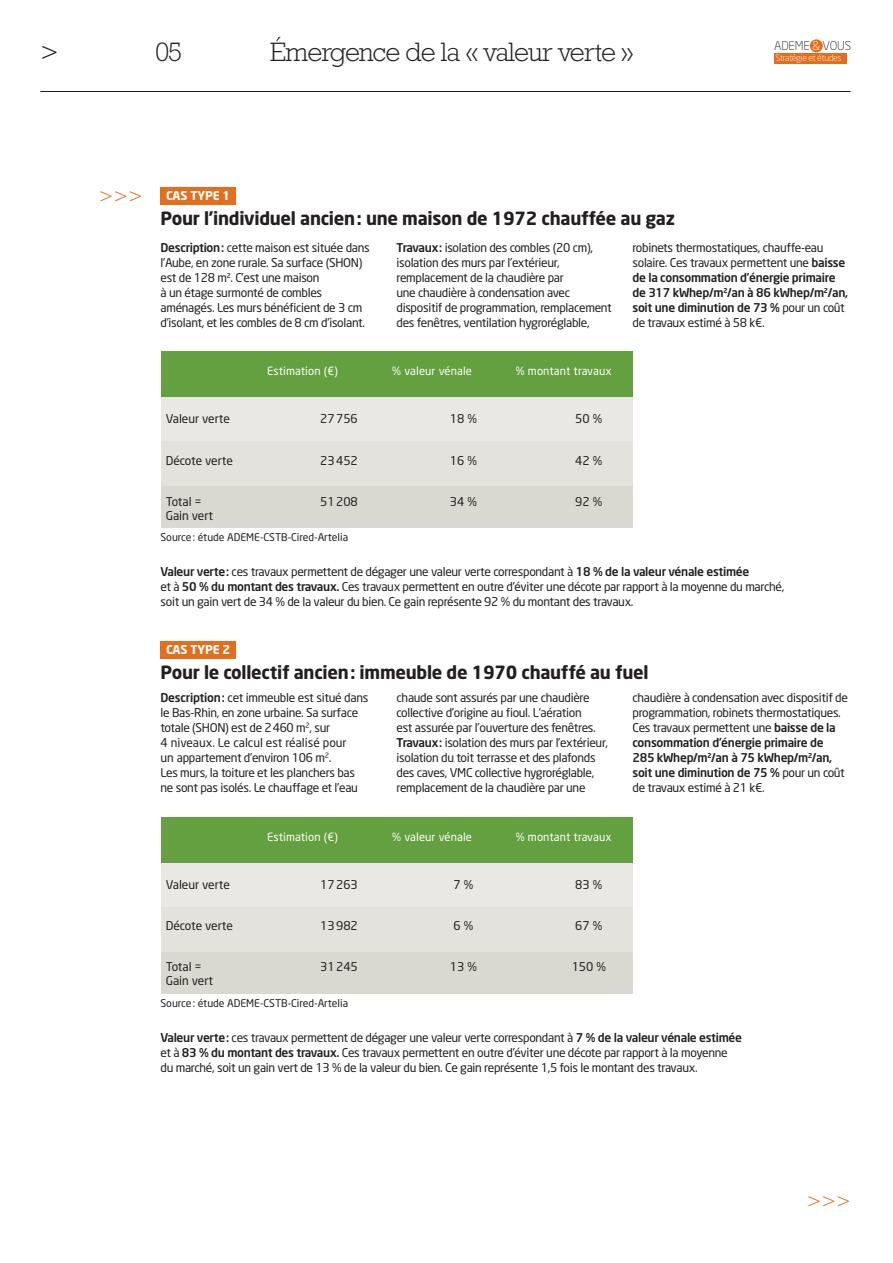
<style>
.page{position:relative;width:893px;height:1263px;background:#fff}
.page>*{position:absolute;margin:0;border:0;box-sizing:border-box;transform-origin:0 0}
.t1{font:300 27px "Rockwell";letter-spacing:-.03em;color:#231f20}
.t2{font:300 21px "Rockwell";color:#e36f1e}
.t3{font:700 18px "Neo Sans";letter-spacing:-.015em;color:#231f20}
.t4{font:12px/15px "Neo Sans";letter-spacing:-.025em;color:#231f20}
.t5{font:12px "Neo Sans";color:#231f20}
.t6{font:700 12px "Neo Sans";letter-spacing:-.01em;color:#fff}
.t7{font:300 12px "Neo Sans";letter-spacing:-.01em;color:#231f20}
.t8{font:11.25px "Neo Sans";letter-spacing:.01em;color:#fff}
.t9{font:10.5px "Neo Sans";color:#231f20}
.t10{font:300 9px "Neo Sans";letter-spacing:-.03em;color:#fff}
.s1{color:#fff}
.s2{font-weight:500}
</style>
<div class="page">
<div style="left:161px;top:486px;width:471px;height:42px;background:#dad9d1"></div>
<div style="left:810px;top:39px;width:13px;height:13px;background:#e36f1e;border-radius:50%"></div>
<div style="left:774px;top:53px;width:73px;height:11px;background:#e36f1e"></div>
<hr style="left:40px;top:91px;width:810px;height:1px;background:#231f20">
<div style="left:161px;top:187px;width:75px;height:17px;background:#e36f1e"></div>
<div style="left:161px;top:641px;width:75px;height:17px;background:#e36f1e"></div>
<div style="left:161px;top:396px;width:471px;height:87px;background:#eae8e4"></div>
<div style="left:161px;top:351px;width:471px;height:46px;background:#649f40"></div>
<div style="left:161px;top:441px;width:471px;height:45px;background:#e4e2dd"></div>
<div style="left:161px;top:952px;width:471px;height:42px;background:#dad9d1"></div>
<div style="left:161px;top:862px;width:471px;height:87px;background:#eae8e4"></div>
<div style="left:161px;top:817px;width:471px;height:46px;background:#649f40"></div>
<div style="left:161px;top:907px;width:471px;height:45px;background:#e4e2dd"></div>
<h1 class="t1" style="left:40px;top:43px;width:20px">&gt;</h1>
<h1 class="t1" style="left:155px;top:43px;width:29px">05</h1>
<h1 class="t1" style="left:270px;top:43px;width:365px">Émergence de la « valeur verte »</h1>
<p class="t7" style="left:774px;top:41px;width:78px">ADEME <span class="s1">&amp;</span> VOUS</p>
<p class="t10" style="left:776px;top:55px;width:67px">Stratégie et études</p>
<h2 class="t2" style="left:99px;top:189px;width:45px">&gt; &gt; &gt;</h2>
<p class="t6" style="left:166px;top:191px;width:66px">CAS TYPE 1</p>
<h3 class="t3" style="left:161px;top:211px;width:516px">Pour l’individuel ancien: une maison de 1972 chauffée au gaz</h3>
<p class="t4" style="left:161px;top:241px;width:211px"><span class="s2">Description:</span> cette maison est située dans l’Aube, en zone rurale. Sa surface (SHON) est de 128 m². C’est une maison<br>à un étage surmonté de combles aménagés. Les murs bénéficient de 3 cm d’isolant, et les combles de 8 cm d’isolant.</p>
<p class="t4" style="left:396px;top:241px;width:217px"><span class="s2">Travaux:</span> isolation des combles (20 cm), isolation des murs par l’extérieur, remplacement de la chaudière par<br>une chaudière à condensation avec dispositif de programmation, remplacement des fenêtres, ventilation hygroréglable,</p>
<p class="t4" style="left:632px;top:241px;width:217px">robinets thermostatiques, chauffe-eau solaire. Ces travaux permettent une <span class="s2">baisse de la consommation d’énergie primaire de 317 kWhep/m²/an à 86 kWhep/m²/an, soit une diminution de 73 %</span> pour un coût de travaux estimé à 58 k€.</p>
<p class="t8" style="left:267px;top:366px;width:72px">Estimation (€)</p>
<p class="t8" style="left:392px;top:366px;width:81px">% valeur vénale</p>
<p class="t8" style="left:516px;top:366px;width:97px">% montant travaux</p>
<p class="t5" style="left:166px;top:414px;width:66px">Valeur verte</p>
<p class="t4" style="left:320px;top:413px;width:39px">27 756</p>
<p class="t4" style="left:450px;top:413px;width:28px">18 %</p>
<p class="t4" style="left:575px;top:413px;width:28px">50 %</p>
<p class="t5" style="left:166px;top:456px;width:69px">Décote verte</p>
<p class="t4" style="left:320px;top:454px;width:39px">23 452</p>
<p class="t4" style="left:450px;top:454px;width:28px">16 %</p>
<p class="t4" style="left:575px;top:454px;width:28px">42 %</p>
<p class="t4" style="left:166px;top:495px;width:38px">Total =</p>
<p class="t4" style="left:320px;top:495px;width:39px">51 208</p>
<p class="t4" style="left:450px;top:495px;width:28px">34 %</p>
<p class="t4" style="left:575px;top:495px;width:28px">92 %</p>
<p class="t5" style="left:166px;top:511px;width:49px">Gain vert</p>
<p class="t9" style="left:161px;top:533px;width:189px">Source : étude ADEME-CSTB-Cired-Artelia</p>
<p class="t4" style="left:161px;top:565px;width:625px"><span class="s2">Valeur verte:</span> ces travaux permettent de dégager une valeur verte correspondant à <span class="s2">18 % de la valeur vénale estimée<br></span>et à <span class="s2">50 % du montant des travaux.</span> Ces travaux permettent en outre d’éviter une décote par rapport à la moyenne du marché, soit un gain vert de 34 % de la valeur du bien. Ce gain représente 92 % du montant des travaux.</p>
<p class="t6" style="left:166px;top:644px;width:66px">CAS TYPE 2</p>
<h3 class="t3" style="left:161px;top:665px;width:489px">Pour le collectif ancien: immeuble de 1970 chauffé au fuel</h3>
<p class="t4" style="left:161px;top:691px;width:209px"><span class="s2">Description:</span> cet immeuble est situé dans le Bas-Rhin, en zone urbaine. Sa surface totale (SHON) est de 2460 m<sup>2</sup>, sur<br>4 niveaux. Le calcul est réalisé pour<br>un appartement d’environ 106 m<sup>2</sup>.<br>Les murs, la toiture et les planchers bas ne sont pas isolés. Le chauffage et l’eau</p>
<p class="t4" style="left:396px;top:691px;width:213px">chaude sont assurés par une chaudière collective d’origine au fioul. L’aération<br>est assurée par l’ouverture des fenêtres.<br><span class="s2">Travaux:</span> isolation des murs par l’extérieur, isolation du toit terrasse et des plafonds des caves, VMC collective hygroréglable, remplacement de la chaudière par une</p>
<p class="t4" style="left:632px;top:691px;width:217px">chaudière à condensation avec dispositif de programmation, robinets thermostatiques.<br>Ces travaux permettent une <span class="s2">baisse de la consommation d’énergie primaire de 285 kWhep/m²/an à 75 kWhep/m²/an, soit une diminution de 75 %</span> pour un coût de travaux estimé à 21 k€.</p>
<p class="t8" style="left:267px;top:832px;width:72px">Estimation (€)</p>
<p class="t8" style="left:392px;top:832px;width:81px">% valeur vénale</p>
<p class="t8" style="left:516px;top:832px;width:97px">% montant travaux</p>
<p class="t5" style="left:166px;top:880px;width:66px">Valeur verte</p>
<p class="t4" style="left:320px;top:878px;width:39px">17 263</p>
<p class="t4" style="left:454px;top:878px;width:21px">7%</p>
<p class="t4" style="left:575px;top:878px;width:28px">83 %</p>
<p class="t5" style="left:166px;top:921px;width:69px">Décote verte</p>
<p class="t4" style="left:320px;top:919px;width:39px">13 982</p>
<p class="t4" style="left:454px;top:919px;width:21px">6%</p>
<p class="t4" style="left:575px;top:919px;width:28px">67 %</p>
<p class="t4" style="left:166px;top:961px;width:38px">Total =</p>
<p class="t4" style="left:320px;top:961px;width:39px">31 245</p>
<p class="t4" style="left:450px;top:961px;width:28px">13 %</p>
<p class="t4" style="left:572px;top:961px;width:36px">150 %</p>
<p class="t5" style="left:166px;top:976px;width:49px">Gain vert</p>
<p class="t9" style="left:161px;top:999px;width:189px">Source : étude ADEME-CSTB-Cired-Artelia</p>
<p class="t4" style="left:161px;top:1031px;width:583px"><span class="s2">Valeur verte:</span> ces travaux permettent de dégager une valeur verte correspondant à <span class="s2">7 % de la valeur vénale estimée </span>et à <span class="s2">83 % du montant des travaux.</span> Ces travaux permettent en outre d’éviter une décote par rapport à la moyenne du marché, soit un gain vert de 13 % de la valeur du bien. Ce gain représente 1,5 fois le montant des travaux.</p>
<h2 class="t2" style="left:807px;top:1194px;width:45px">&gt; &gt; &gt;</h2>
</div>
